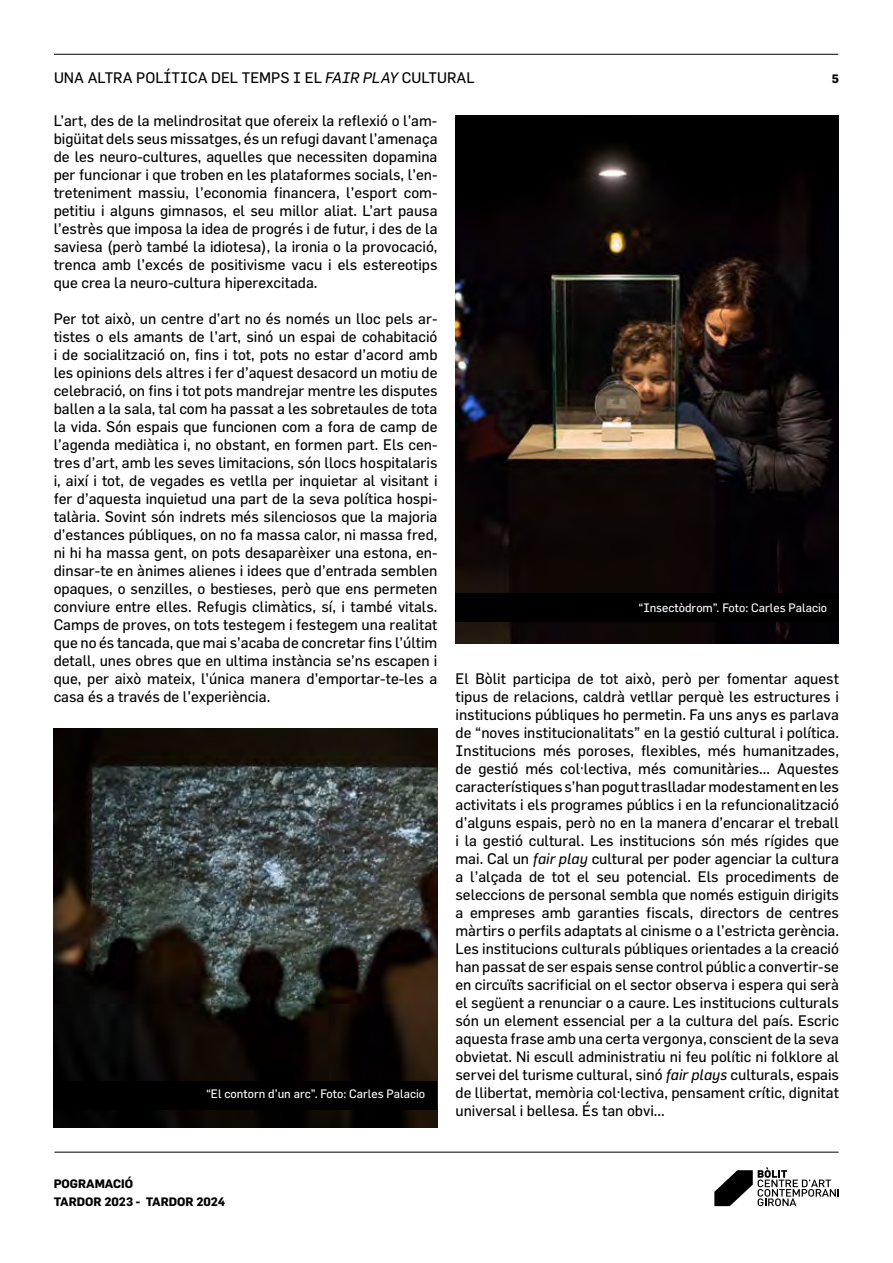
<style>
.page{position:relative;width:893px;height:1263px;background:#fff}
.page>*{position:absolute;margin:0;border:0;box-sizing:border-box;transform-origin:0 0}
.t1{font:15px/18px "Flama";color:#000;text-align:justify}
.t2{font:12px "Flama";color:#fff}
.t3{font:700 12px/18px "Flama";color:#000}
.s1{font-style:italic}
</style>
<div class="page">
<hr style="left:54px;top:1152px;width:785px;height:1px;background:#000">
<hr style="left:54px;top:54px;width:784px;height:1px;background:#000">
<svg style="left:714px;top:1167px;width:125px;height:39px"></svg>
<img style="left:455px;top:115px;width:384px;height:528px">
<div style="left:455px;top:594px;width:383px;height:28px;background:#000"></div>
<img style="left:54px;top:729px;width:383px;height:399px">
<div style="left:54px;top:1081px;width:383px;height:29px;background:#000"></div>
<p class="t1" style="left:54px;top:68px;width:422px">UNA ALTRA POLÍTICA DEL TEMPS I EL <span class="s1">FAIR PLAY</span> CULTURAL</p>
<p class="t3" style="left:832px;top:69px;width:9px">5</p>
<p class="t1" style="left:54px;top:111px;width:385px">L’art, des de la melindrositat que ofereix la reflexió o l’am&shy;bigüitat dels seus missatges, és un refugi davant l’amenaça de les neuro-cultures, aquelles que necessiten dopamina per funcionar i que troben en les plataformes socials, l’en&shy;treteniment massiu, l’economia financera, l’esport com&shy;petitiu i alguns gimnasos, el seu millor aliat. L’art pausa l’estrès que imposa la idea de progrés i de futur, i des de la saviesa (però també la idiotesa), la ironia o la provocació, trenca amb l’excés de positivisme vacu i els estereotips que crea la neuro-cultura hiperexcitada.</p>
<p class="t1" style="left:54px;top:309px;width:385px">Per tot això, un centre d’art no és només un lloc pels ar&shy;tistes o els amants de l’art, sinó un espai de cohabitació i de socialització on, fins i tot, pots no estar d’acord amb les opinions dels altres i fer d’aquest desacord un motiu de celebració, on fins i tot pots mandrejar mentre les disputes ballen a la sala, tal com ha passat a les sobretaules de tota la vida. Són espais que funcionen com a fora de camp de l’agenda mediàtica i, no obstant, en formen part. Els cen&shy;tres d’art, amb les seves limitacions, són llocs hospitalaris i, així i tot, de vegades es vetlla per inquietar al visitant i fer d’aquesta inquietud una part de la seva política hospi&shy;talària. Sovint són indrets més silenciosos que la majoria d’estances públiques, on no fa massa calor, ni massa fred, ni hi ha massa gent, on pots desaparèixer una estona, en&shy;dinsar-te en ànimes alienes i idees que d’entrada semblen opaques, o senzilles, o bestieses, però que ens permeten conviure entre elles. Refugis climàtics, sí, i també vitals.<br>Camps de proves, on tots testegem i festegem una realitat que no és tancada, que mai s’acaba de concretar fins l’últim detall, unes obres que en ultima instància se’ns escapen i que, per això mateix, l’única manera d’emportar-te-les a casa és a través de l’experiència.</p>
<p class="t2" style="left:206px;top:1086px;width:221px">“El contorn d’un arc”. Foto: Carles Palacio</p>
<p class="t2" style="left:638px;top:600px;width:190px">“Insectòdrom”. Foto: Carles Palacio</p>
<p class="t1" style="left:455px;top:669px;width:385px">El Bòlit participa de tot això, però per fomentar aquest tipus de relacions, caldrà vetllar perquè les estructures i institucions públiques ho permetin. Fa uns anys es parlava de “noves institucionalitats” en la gestió cultural i política.<br>Institucions més poroses, flexibles, més humanitzades, de gestió més col·lectiva, més comunitàries... Aquestes característiques s’han pogut traslladar modestament en les activitats i els programes públics i en la refuncionalització d’alguns espais, però no en la manera d’encarar el treball i la gestió cultural. Les institucions són més rígides que mai. Cal un <span class="s1">fair play</span> cultural per poder agenciar la cultura a l’alçada de tot el seu potencial. Els procediments de seleccions de personal sembla que només estiguin dirigits a empreses amb garanties fiscals, directors de centres màrtirs o perfils adaptats al cinisme o a l’estricta gerència.<br>Les institucions culturals públiques orientades a la creació han passat de ser espais sense control públic a convertir-se en circuïts sacrificial on el sector observa i espera qui serà el següent a renunciar o a caure. Les institucions culturals són un element essencial per a la cultura del país. Escric aquesta frase amb una certa vergonya, conscient de la seva obvietat. Ni escull administratiu ni feu polític ni folklore al servei del turisme cultural, sinó <span class="s1">fair plays</span> culturals, espais de llibertat, memòria col·lectiva, pensament crític, dignitat universal i bellesa. És tan obvi...</p>
<p class="t3" style="left:54px;top:1174px;width:173px">POGRAMACIÓ<br>TARDOR 2023 - TARDOR 2024</p>
</div>
